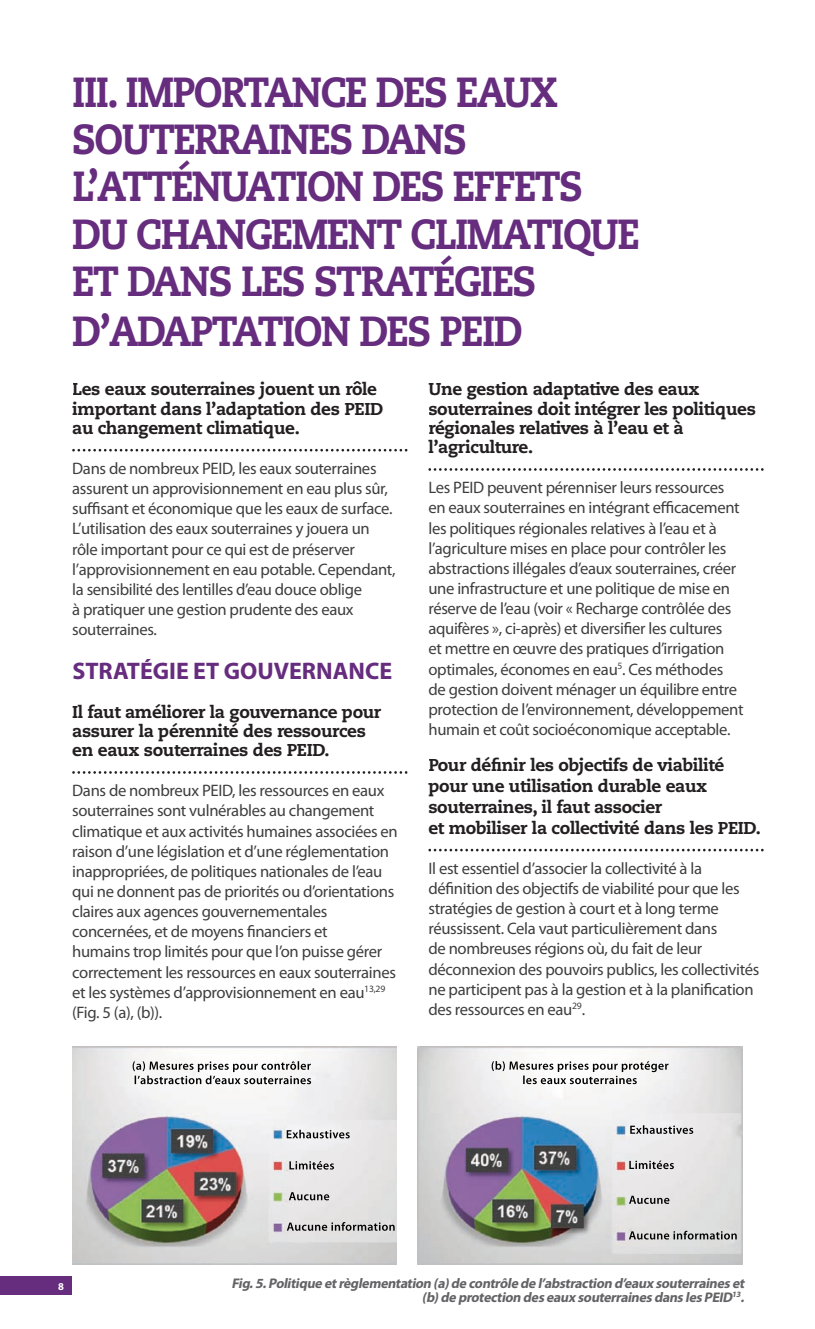
<style>
.page{position:relative;width:815px;height:1329px;background:#fff}
.page>*{position:absolute;margin:0;border:0;box-sizing:border-box;transform-origin:0 0}
.t1{font:800 42px/47.9px "Caecilia LT Std";letter-spacing:-.04em;color:#662c7e;scale:.9 1}
.t2{font:700 23.97px "Myriad Pro";color:#662c7e}
.t3{font:800 17.15px/19.2px "Caecilia LT Std";letter-spacing:-.02em;color:#231f20}
.t4{font:16.62px/20.1px "Myriad Pro";letter-spacing:-.02em;color:#3e3e3f}
.t5{font:italic 700 14px/14px "Myriad Pro";color:#636366;text-align:right}
.t6{font:700 10.5px "Myriad Pro";color:#fff}
</style>
<div class="page">
<div style="left:0;top:1275px;width:72px;height:19px;background:#662c7e"></div>
<svg style="left:72px;top:449px;width:335px;height:2px"></svg>
<svg style="left:72px;top:771px;width:335px;height:2px"></svg>
<svg style="left:428px;top:468px;width:335px;height:2px"></svg>
<svg style="left:428px;top:848px;width:335px;height:3px"></svg>
<img style="left:72px;top:1046px;width:325px;height:218px">
<img style="left:418px;top:1046px;width:324px;height:218px">
<h1 class="t1" style="left:72px;top:68px;width:632px">III. IMPORTANCE DES EAUX<br>SOUTERRAINES DANS<br>L’ATTÉNUATION DES EFFETS<br>DU CHANGEMENT CLIMATIQUE<br>ET DANS LES STRATÉGIES<br>D’ADAPTATION DES PEID</h1>
<p class="t3" style="left:72px;top:380px;width:312px">Les eaux souterraines jouent un rôle important dans l’adaptation des PEID au changement climatique.</p>
<p class="t4" style="left:72px;top:458px;width:325px">Dans de nombreux PEID, les eaux souterraines assurent un approvisionnement en eau plus sûr, suffisant et économique que les eaux de surface.<br>L’utilisation des eaux souterraines y jouera un rôle important pour ce qui est de préserver l’approvisionnement en eau potable. Cependant, la sensibilité des lentilles d’eau douce oblige<br>à pratiquer une gestion prudente des eaux souterraines.</p>
<h2 class="t2" style="left:72px;top:654px;width:321px">STRATÉGIE ET GOUVERNANCE</h2>
<p class="t3" style="left:72px;top:702px;width:310px">Il faut améliorer la gouvernance pour assurer la pérennité des ressources en eaux souterraines des PEID.</p>
<p class="t4" style="left:72px;top:780px;width:327px">Dans de nombreux PEID, les ressources en eaux souterraines sont vulnérables au changement climatique et aux activités humaines associées en raison d’une législation et d’une réglementation inappropriées, de politiques nationales de l’eau qui ne donnent pas de priorités ou d’orientations claires aux agences gouvernementales concernées, et de moyens financiers et<br>humains trop limités pour que l’on puisse gérer correctement les ressources en eaux souterraines et les systèmes d’approvisionnement en eau<sup>13,29 </sup>(Fig. 5 (a), (b)).</p>
<p class="t3" style="left:428px;top:380px;width:329px">Une gestion adaptative des eaux souterraines doit intégrer les politiques régionales relatives à l’eau et à l’agriculture.</p>
<p class="t4" style="left:428px;top:477px;width:316px">Les PEID peuvent pérenniser leurs ressources en eaux souterraines en intégrant efficacement les politiques régionales relatives à l’eau et à l’agriculture mises en place pour contrôler les abstractions illégales d’eaux souterraines, créer une infrastructure et une politique de mise en réserve de l’eau (voir « Recharge contrôlée des aquifères », ci-après) et diversifier les cultures<br>et mettre en œuvre des pratiques d’irrigation optimales, économes en eau<sup>5</sup>. Ces méthodes de gestion doivent ménager un équilibre entre protection de l’environnement, développement humain et coût socioéconomique acceptable.</p>
<p class="t3" style="left:428px;top:754px;width:334px;line-height:21px">Pour définir les objectifs de viabilité pour une utilisation durable eaux souterraines, il faut associer<br>et mobiliser la collectivité dans les PEID.</p>
<p class="t4" style="left:428px;top:857px;width:332px">Il est essentiel d’associer la collectivité à la définition des objectifs de viabilité pour que les stratégies de gestion à court et à long terme réussissent. Cela vaut particulièrement dans<br>de nombreuses régions où, du fait de leur déconnexion des pouvoirs publics, les collectivités ne participent pas à la gestion et à la planification des ressources en eau<sup>29</sup>.</p>
<p class="t6" style="left:58px;top:1278px;width:7px">8</p>
<p class="t5" style="left:231px;top:1275px;width:517px">Fig.5.Politique etrèglementation (a)de contrôle de l’abstraction d’eaux souterraineset (b)de protection deseaux souterrainesdanslesPEID<sup>13</sup>.</p>
</div>
